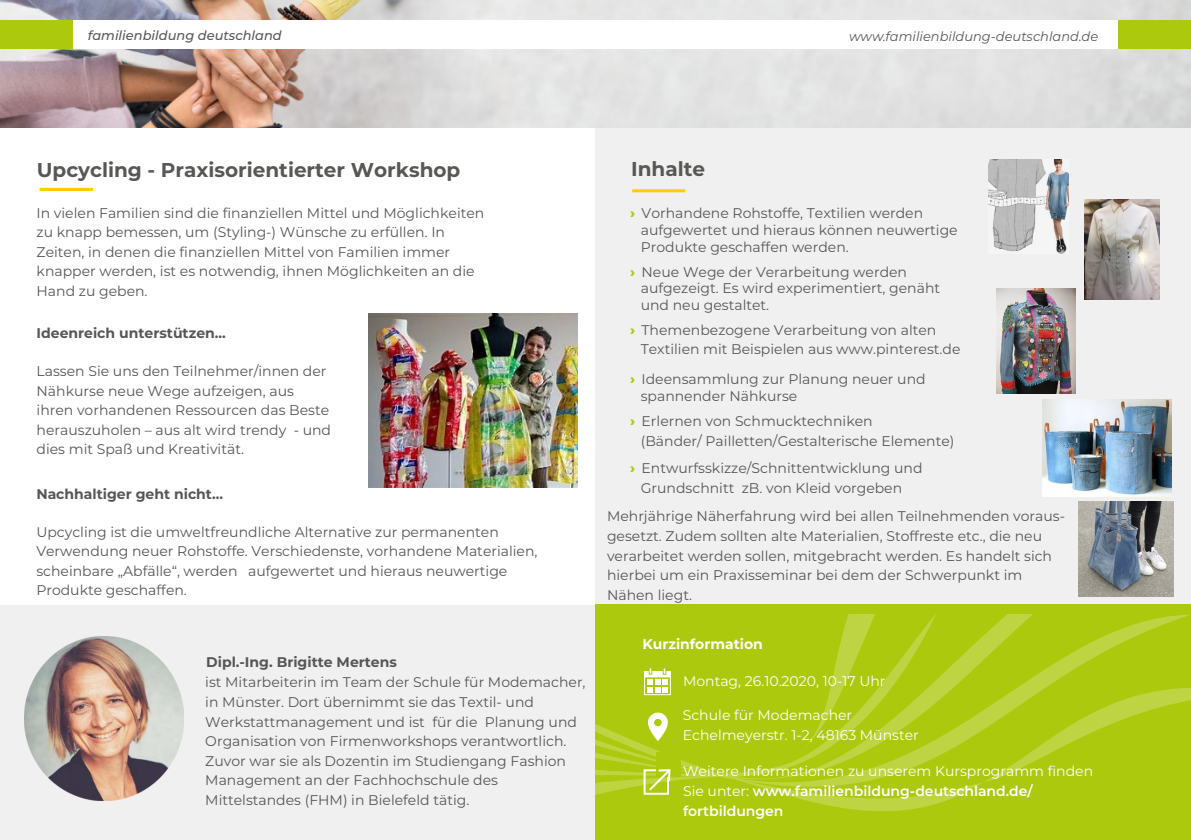
<style>
.page{position:relative;width:1191px;height:840px;background:#fff}
.page>*{position:absolute;margin:0;border:0;box-sizing:border-box;transform-origin:0 0}
.t1{font:700 20px "Montserrat";color:#575756}
.t2{font:14px/19.6px "Montserrat";color:#575656}
.t3{font:14px/16.8px "Montserrat";color:#575756}
.Fließtext{font:14px/19.6px "Montserrat";color:#fff}
.t4{font:700 14px "Montserrat";color:#575656}
.t5{font:700 14px "Montserrat";color:#fff}
.t6{font:italic 13px "Montserrat";color:#575756}
.t7{font:italic 500 13px "Montserrat";color:#575756}
.s1{font-weight:800;color:#adc90e}
.s2{font-weight:600}
</style>
<div class="page">
<div style="left:0;top:605px;width:595px;height:234px;background:#f0f0f0"></div>
<div style="left:595px;top:128px;width:596px;height:486px;background:#f0f0f0"></div>
<img style="left:0;top:0;width:1191px;height:128px">
<div style="left:595px;top:604px;width:596px;height:235px;background:#adc90e"></div>
<svg style="left:595px;top:614px;width:596px;height:198px"></svg>
<div style="left:643px;top:768px;width:26px;height:26px;border:2px solid #fff"></div>
<div style="left:656px;top:752px;width:24px;height:24px;background:#adc90e"></div>
<svg style="left:647px;top:766px;width:25px;height:26px"></svg>
<svg style="left:646px;top:711px;width:22px;height:29px"></svg>
<div style="left:654px;top:718px;width:7px;height:7px;background:#adc90e;border-radius:50%"></div>
<div style="left:644px;top:670px;width:27px;height:6px;background:#fff"></div>
<div style="left:644px;top:676px;width:27px;height:18px;border:1px solid #fff"></div>
<svg style="left:647px;top:667px;width:20px;height:25px"></svg>
<div style="left:0;top:20px;width:1191px;height:29px;background:#fff"></div>
<div style="left:0;top:20px;width:73px;height:29px;background:#adc90e"></div>
<div style="left:1118px;top:20px;width:73px;height:29px;background:#adc90e"></div>
<hr style="left:632px;top:189px;width:53px;height:3px;background:#fc0">
<img style="left:24px;top:636px;width:160px;height:165px">
<hr style="left:40px;top:188px;width:53px;height:3px;background:#fc0">
<img style="left:988px;top:159px;width:80px;height:94px">
<img style="left:1085px;top:199px;width:75px;height:100px">
<img style="left:369px;top:313px;width:209px;height:174px">
<img style="left:1042px;top:399px;width:129px;height:97px">
<img style="left:1078px;top:501px;width:95px;height:94px">
<img style="left:996px;top:288px;width:79px;height:105px">
<p class="t7" style="left:88px;top:26px;width:195px">familienbildung deutschland</p>
<p class="t6" style="left:849px;top:27px;width:250px">www.familienbildung-deutschland.de</p>
<h1 class="t1" style="left:37px;top:156px;width:425px">Upcycling - Praxisorientierter Workshop</h1>
<h1 class="t1" style="left:631px;top:154px;width:75px">Inhalte</h1>
<p class="t2" style="left:37px;top:203px;width:449px">In vielen Familien sind die finanziellen Mittel und Möglichkeiten zu knapp bemessen, um (Styling-) Wünsche zu erfüllen. In Zeiten, in denen die finanziellen Mittel von Familien immer knapper werden, ist es notwendig, ihnen Möglichkeiten an die Hand zu geben.</p>
<p class="t4" style="left:37px;top:322px;width:191px">Ideenreich unterstützen...</p>
<p class="t2" style="left:37px;top:360px;width:296px">Lassen Sie uns den Teilnehmer/innen der Nähkurse neue Wege aufzeigen, aus ihren vorhandenen Ressourcen das Beste herauszuholen – aus alt wird trendy - und dies mit Spaß und Kreativität.</p>
<p class="t4" style="left:36px;top:483px;width:188px">Nachhaltiger geht nicht...</p>
<p class="t2" style="left:36px;top:521px;width:503px">Upcycling ist die umweltfreundliche Alternative zur permanenten Verwendung neuer Rohstoffe. Verschiedenste, vorhandene Materialien, scheinbare „Abfälle“, werden aufgewertet und hieraus neuwertige Produkte geschaffen.</p>
<p class="t3" style="left:641px;top:204px;width:318px;text-indent:-10px"><span class="s1">›</span> Vorhandene Rohstoffe, Textilien werden aufgewertet und hieraus können neuwertige<br>Produkte geschaffen werden.</p>
<p class="t3" style="left:641px;top:262px;width:301px;text-indent:-10px"><span class="s1">›</span> Neue Wege der Verarbeitung werden aufgezeigt. Es wird experimentiert, genäht und neu gestaltet.</p>
<p class="t3" style="left:641px;top:320px;width:321px;line-height:19.2px;text-indent:-10px"><span class="s1">›</span> Themenbezogene Verarbeitung von alten<br>Textilien mit Beispielen aus www.pinterest.de</p>
<p class="t3" style="left:641px;top:370px;width:286px;text-indent:-10px"><span class="s1">›</span> Ideensammlung zur Planung neuer und spannender Nähkurse</p>
<p class="t3" style="left:641px;top:410px;width:315px;line-height:20px;text-indent:-10px"><span class="s1">›</span> Erlernen von Schmucktechniken<br>(Bänder/ Pailletten/Gestalterische Elemente)</p>
<p class="t3" style="left:641px;top:458px;width:283px;line-height:19.6px;text-indent:-10px"><span class="s1">›</span> Entwurfsskizze/Schnittentwicklung und<br>Grundschnitt zB. von Kleid vorgeben</p>
<p class="t2" style="left:607px;top:505px;width:459px">Mehrjährige Näherfahrung wird bei allen Teilnehmenden voraus&shy;gesetzt. Zudem sollten alte Materialien, Stoffreste etc., die neu verarbeitet werden sollen, mitgebracht werden. Es handelt sich hierbei um ein Praxisseminar bei dem der Schwerpunkt im Nähen liegt.</p>
<p class="t4" style="left:206px;top:651px;width:192px">Dipl.-Ing. Brigitte Mertens</p>
<p class="t2" style="left:205px;top:671px;width:382px">ist Mitarbeiterin im Team der Schule für Modemacher, in Münster. Dort übernimmt sie das Textil- und Werkstattmanagement und ist für die Planung und Organisation von Firmenworkshops verantwortlich.<br>Zuvor war sie als Dozentin im Studiengang Fashion Management an der Fachhochschule des Mittelstandes (FHM) in Bielefeld tätig.</p>
<p class="t5" style="left:642px;top:633px;width:122px">Kurzinformation</p>
<p class="Fließtext" style="left:683px;top:670px;width:204px">Montag, 26.10.2020, 10-17 Uhr</p>
<p class="Fließtext" style="left:683px;top:704px;width:237px">Schule für Modemacher<br>Echelmeyerstr. 1-2, 48163 Münster</p>
<p class="Fließtext" style="left:683px;top:760px;width:411px">Weitere Informationen zu unserem Kursprogramm finden<br>Sie unter: <span class="s2">www.familienbildung-deutschland.de/ fortbildungen</span></p>
</div>
